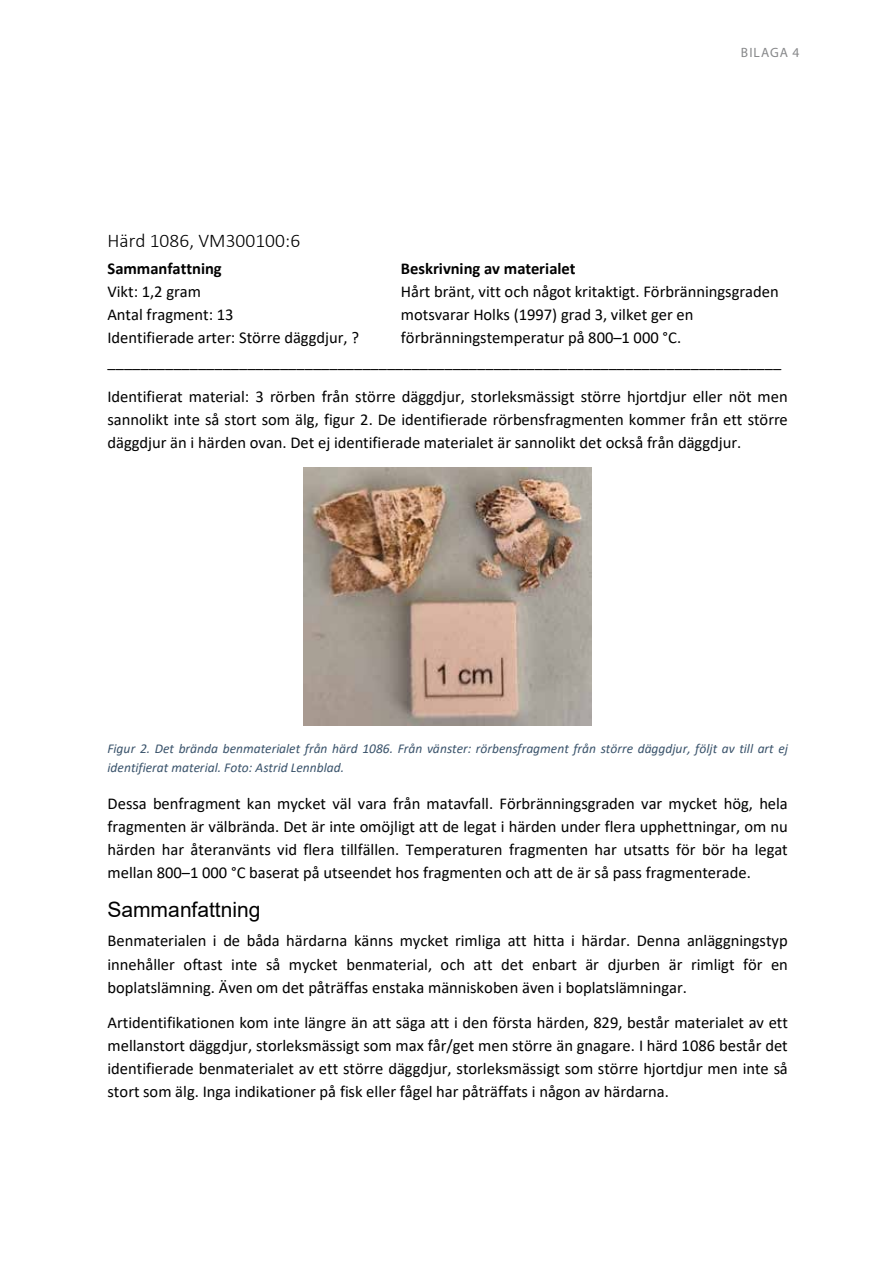
<style>
.page{position:relative;width:893px;height:1263px;background:#fff}
.page>*{position:absolute;margin:0;border:0;box-sizing:border-box;transform-origin:0 0}
.t1{font:21px "Arial";color:#000}
.t2{font:300 19.5px "Calibri";color:#000}
.t3{font:16.5px/23.1px "Calibri";color:#000;text-align:justify}
.t4{font:700 16.5px "Calibri";color:#000}
.t5{font:italic 13.5px/19px "Calibri";color:#3a536b}
.t6{font:13.5px "Myriad Pro";letter-spacing:.075em;color:#87888a}
</style>
<div class="page">
<img style="left:304px;top:468px;width:287px;height:257px">
<p class="t6" style="left:741px;top:44px;width:60px">BILAGA 4</p>
<p class="t2" style="left:107px;top:229px;width:194px">Härd 1086, VM300100:6</p>
<p class="t4" style="left:107px;top:257px;width:116px">Sammanfattning</p>
<p class="t4" style="left:401px;top:257px;width:176px">Beskrivning av materialet</p>
<p class="t3" style="left:107px;top:280px;width:95px">Vikt: 1,2 gram</p>
<p class="t3" style="left:401px;top:280px;width:379px">Hårt bränt, vitt och något kritaktigt. Förbränningsgraden</p>
<p class="t3" style="left:107px;top:303px;width:128px">Antal fragment: 13</p>
<p class="t3" style="left:401px;top:303px;width:294px">motsvarar Holks (1997) grad 3, vilket ger en</p>
<p class="t3" style="left:107px;top:326px;width:253px">Identifierade arter: Större däggdjur, ?</p>
<p class="t3" style="left:107px;top:326px;width:675px;text-indent:293px">förbränningstemperatur på 800–1 000 °C. __________________________________________________________________________________</p>
<p class="t3" style="left:107px;top:384px;width:682px">Identifierat material: 3 rörben från större däggdjur, storleksmässigt större hjortdjur eller nöt men sannolikt inte så stort som älg, figur 2. De identifierade rörbensfragmenten kommer från ett större däggdjur än i härden ovan. Det ej identifierade materialet är sannolikt det också från däggdjur.</p>
<p class="t5" style="left:107px;top:738px;width:682px">Figur 2. Det brända benmaterialet från härd 1086. Från vänster: rörbensfragment från större däggdjur, följt av till art ej identifierat material. Foto: Astrid Lennblad.</p>
<p class="t3" style="left:107px;top:791px;width:682px">Dessa benfragment kan mycket väl vara från matavfall. Förbränningsgraden var mycket hög, hela fragmenten är välbrända. Det är inte omöjligt att de legat i härden under flera upphettningar, om nu härden har återanvänts vid flera tillfällen. Temperaturen fragmenten har utsatts för bör ha legat mellan 800–1 000 °C baserat på utseendet hos fragmenten och att de är så pass fragmenterade.</p>
<p class="t1" style="left:107px;top:895px;width:155px">Sammanfattning</p>
<p class="t3" style="left:107px;top:929px;width:682px">Benmaterialen i de båda härdarna känns mycket rimliga att hitta i härdar. Denna anläggningstyp innehåller oftast inte så mycket benmaterial, och att det enbart är djurben är rimligt för en boplatslämning. Även om det påträffas enstaka människoben även i boplatslämningar.</p>
<p class="t3" style="left:107px;top:1010px;width:682px">Artidentifikationen kom inte längre än att säga att i den första härden, 829, består materialet av ett mellanstort däggdjur, storleksmässigt som max får/get men större än gnagare. I härd 1086 består det identifierade benmaterialet av ett större däggdjur, storleksmässigt som större hjortdjur men inte så stort som älg. Inga indikationer på fisk eller fågel har påträffats i någon av härdarna.</p>
</div>
